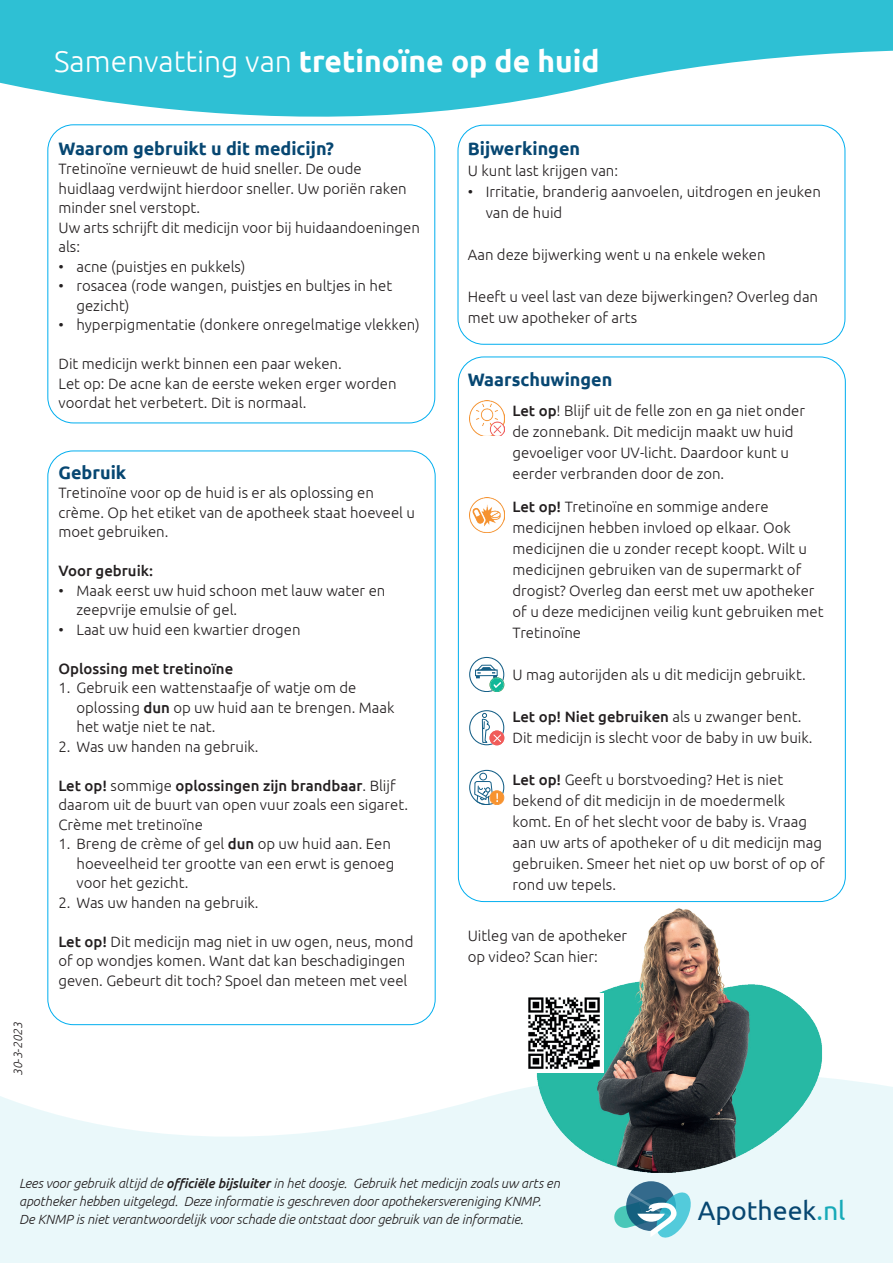
<style>
.page{position:relative;width:893px;height:1263px;background:#fff}
.page>*{position:absolute;margin:0;border:0;box-sizing:border-box;transform-origin:0 0}
.t1{font:700 30px "Ubuntu";color:#fff}
.t2{font:26.7px "Ubuntu";color:#074771}
.t3{font:700 18px "Ubuntu";color:#074772}
.t4{font:300 15px/21px "Ubuntu";color:#231f20}
.t5{font:500 15px "Ubuntu";color:#231f20}
.t6{font:italic 300 13.35px/18px "Ubuntu";letter-spacing:-.005em;color:#231f20}
.t7{font:italic 300 12px "Ubuntu";color:#231f20}
.s1{font-weight:300}
.s2{font-weight:500}
.s3{color:#17aab8}
</style>
<div class="page">
<svg style="left:0;top:1078px;width:893px;height:185px;fill:#eaf8fa"></svg>
<svg style="left:0;top:0;width:893px;height:165px;fill:#2ec0d4"></svg>
<svg style="left:626px;top:1181px;width:50px;height:50px"></svg>
<svg style="left:614px;top:1192px;width:77px;height:45px;background:#81becb"></svg>
<div style="left:458px;top:125px;width:387px;height:219px;background:#fff;border-radius:26px"></div>
<div style="left:458px;top:125px;width:387px;height:219px;border:1px solid #00aeef;border-radius:26px"></div>
<div style="left:48px;top:125px;width:387px;height:298px;background:#fff;border-radius:26px"></div>
<div style="left:48px;top:125px;width:387px;height:298px;border:1px solid #00aeef;border-radius:26px"></div>
<img style="left:469px;top:401px;width:35px;height:35px">
<img style="left:469px;top:497px;width:35px;height:35px">
<svg style="left:469px;top:657px;width:35px;height:35px"></svg>
<svg style="left:469px;top:710px;width:35px;height:35px"></svg>
<svg style="left:469px;top:770px;width:35px;height:35px"></svg>
<img style="left:520px;top:899px;width:310px;height:283px">
<img style="left:524px;top:993px;width:80px;height:79px">
<h1 class="t1" style="left:54px;top:43px;width:547px"><span class="s1">Samenvatting van</span> tretinoïne op de huid</h1>
<p class="t7" style="left:11px;top:1076px;width:56px;rotate:-90deg">30-3-2023</p>
<p class="t3" style="left:58px;top:137px;width:277px">Waarom gebruikt u dit medicijn?</p>
<p class="t4" style="left:58px;top:159px;width:363px;line-height:19.5px">Tretinoïne vernieuwt de huid sneller. De oude huidlaag verdwijnt hierdoor sneller. Uw poriën raken minder snel verstopt.<br>Uw arts schrijft dit medicijn voor bij huidaandoeningen als:</p>
<p class="t4" style="left:58px;top:255px;width:188px">• acne (puistjes en pukkels)</p>
<p class="t4" style="left:76px;top:276px;width:317px;line-height:19.5px;text-indent:-18px">• rosacea (rode wangen, puistjes en bultjes in het gezicht)</p>
<p class="t4" style="left:58px;top:314px;width:363px">• hyperpigmentatie (donkere onregelmatige vlekken)</p>
<p class="t4" style="left:58px;top:354px;width:340px;line-height:19.5px">Dit medicijn werkt binnen een paar weken.<br>Let op: De acne kan de eerste weken erger worden voordat het verbetert. Dit is normaal.</p>
<p class="t3" style="left:58px;top:461px;width:69px">Gebruik</p>
<p class="t4" style="left:58px;top:483px;width:358px;line-height:19.5px">Tretinoïne voor op de huid is er als oplossing en crème. Op het etiket van de apotheek staat hoeveel u moet gebruiken.</p>
<p class="t5" style="left:58px;top:561px;width:96px">Voor gebruik:</p>
<p class="t4" style="left:76px;top:580px;width:310px;line-height:19.5px;text-indent:-18px">• Maak eerst uw huid schoon met lauw water en zeepvrije emulsie of gel.</p>
<p class="t4" style="left:58px;top:618px;width:244px">• Laat uw huid een kwartier drogen</p>
<p class="t5" style="left:58px;top:659px;width:176px">Oplossing met tretinoïne</p>
<p class="t4" style="left:76px;top:678px;width:320px;line-height:19.5px;text-indent:-18px">1. Gebruik een wattenstaafje of watje om de oplossing <span class="s2">dun</span> op uw huid aan te brengen. Maak het watje niet te nat.</p>
<p class="t4" style="left:58px;top:735px;width:202px">2. Was uw handen na gebruik.</p>
<p class="t4" style="left:58px;top:775px;width:351px;line-height:19.5px"><span class="s2">Let op!</span> sommige <span class="s2">oplossingen zijn brandbaar</span>. Blijf daarom uit de buurt van open vuur zoals een sigaret.<br>Crème met tretinoïne</p>
<p class="t4" style="left:76px;top:834px;width:319px;line-height:19.5px;text-indent:-18px">1. Breng de crème of gel <span class="s2">dun</span> op uw huid aan. Een hoeveelheid ter grootte van een erwt is genoeg voor het gezicht.</p>
<p class="t4" style="left:58px;top:891px;width:202px">2. Was uw handen na gebruik.</p>
<p class="t4" style="left:58px;top:931px;width:357px;line-height:19.5px"><span class="s2">Let op!</span> Dit medicijn mag niet in uw ogen, neus, mond of op wondjes komen. Want dat kan beschadigingen geven. Gebeurt dit toch? Spoel dan meteen met veel</p>
<p class="t3" style="left:468px;top:138px;width:114px">Bijwerkingen</p>
<p class="t4" style="left:468px;top:160px;width:152px">U kunt last krijgen van:</p>
<p class="t4" style="left:486px;top:181px;width:337px;text-indent:-18px">• Irritatie, branderig aanvoelen, uitdrogen en jeuken van de huid</p>
<p class="t4" style="left:468px;top:244px;width:299px">Aan deze bijwerking went u na enkele weken</p>
<p class="t4" style="left:468px;top:286px;width:352px">Heeft u veel last van deze bijwerkingen? Overleg dan met uw apotheker of arts</p>
<p class="t3" style="left:468px;top:369px;width:146px">Waarschuwingen</p>
<p class="t4" style="left:513px;top:400px;width:294px"><span class="s2">Let op</span>! Blijf uit de felle zon en ga niet onder de zonnebank. Dit medicijn maakt uw huid gevoeliger voor UV-licht. Daardoor kunt u eerder verbranden door de zon.</p>
<p class="t4" style="left:513px;top:496px;width:312px"><span class="s2">Let op!</span> Tretinoïne en sommige andere medicijnen hebben invloed op elkaar. Ook medicijnen die u zonder recept koopt. Wilt u medicijnen gebruiken van de supermarkt of drogist? Overleg dan eerst met uw apotheker of u deze medicijnen veilig kunt gebruiken met Tretinoïne</p>
<p class="t4" style="left:513px;top:664px;width:295px">U mag autorijden als u dit medicijn gebruikt.</p>
<p class="t4" style="left:513px;top:706px;width:302px"><span class="s2">Let op! Niet gebruiken</span> als u zwanger bent.<br>Dit medicijn is slecht voor de baby in uw buik.</p>
<p class="t4" style="left:513px;top:769px;width:314px"><span class="s2">Let op!</span> Geeft u borstvoeding? Het is niet bekend of dit medicijn in de moedermelk komt. En of het slecht voor de baby is. Vraag aan uw arts of apotheker of u dit medicijn mag gebruiken. Smeer het niet op uw borst of op of rond uw tepels.</p>
<p class="t4" style="left:468px;top:925px;width:161px">Uitleg van de apotheker op video? Scan hier:</p>
<p class="t6" style="left:19px;top:1174px;width:542px">Lees voor gebruik altijd de <span class="s2">officiële bijsluiter</span> in het doosje. Gebruik het medicijn zoals uw arts en apotheker hebben uitgelegd. Deze informatie is geschreven door apothekersvereniging KNMP.<br>De KNMP is niet verantwoordelijk voor schade die ontstaat door gebruik van de informatie.</p>
<h2 class="t2" style="left:698px;top:1194px;width:149px">Apotheek<span class="s3">.nl</span></h2>
</div>
